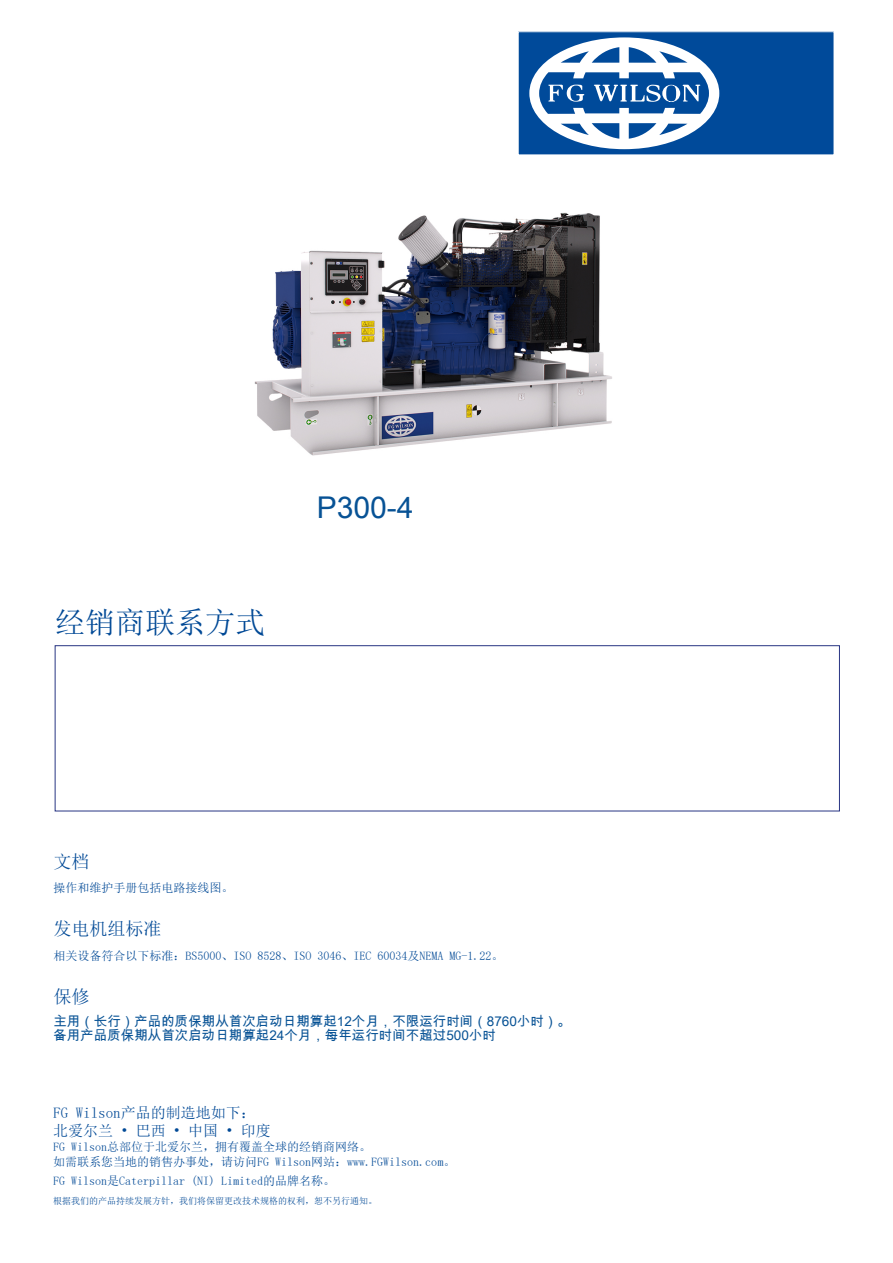
<style>
.page{position:relative;width:893px;height:1263px;background:#fff}
.page>*{position:absolute;margin:0;border:0;box-sizing:border-box;transform-origin:0 0}
.t1{font:30px "Sim Sun";color:#004996}
.t2{font:30px "Arial Unicode MS";color:#075295}
.t3{font:18px "Sim Sun";color:#004996}
.t4{font:15px/18px "Sim Sun";color:#004996}
.t5{font:13.5px/14.4px "Arial Unicode MS";color:#075295}
.t6{font:12px/15px "Sim Sun";color:#004996}
.t7{font:9px "Sim Sun";color:#004996}
</style>
<div class="page">
<div style="left:518px;top:32px;width:316px;height:123px;background:#004a9a"></div>
<div style="left:518px;top:31px;width:316px;height:124px;border:1px solid #fff"></div>
<svg style="left:529px;top:37px;width:190px;height:112px"></svg>
<div style="left:55px;top:645px;width:785px;height:166px;border:1px solid #283583"></div>
<img style="left:254px;top:212px;width:358px;height:244px">
<h1 class="t1" style="left:55px;top:607px;width:212px">经销商联系方式</h1>
<h1 class="t2" style="left:317px;top:486px;width:98px">P300-4</h1>
<h2 class="t3" style="left:53px;top:852px;width:37px">文档</h2>
<p class="t6" style="left:53px;top:880px;width:181px">操作和维护手册包括电路接线图。</p>
<h2 class="t3" style="left:53px;top:920px;width:109px">发电机组标准</h2>
<p class="t6" style="left:53px;top:948px;width:451px">相关设备符合以下标准：BS5000、ISO 8528、ISO 3046、IEC 60034及NEMA MG-1.22。</p>
<h2 class="t3" style="left:53px;top:987px;width:37px">保修</h2>
<p class="t5" style="left:53px;top:1013px;width:519px">主用（长行）产品的质保期从首次启动日期算起12个月，不限运行时间（8760小时）。备用产品质保期从首次启动日期算起24个月，每年运行时间不超过500小时</p>
<p class="t4" style="left:53px;top:1104px;width:219px">FG Wilson产品的制造地如下：北爱尔兰 • 巴西 • 中国 • 印度</p>
<p class="t6" style="left:53px;top:1139px;width:403px">FG Wilson总部位于北爱尔兰，拥有覆盖全球的经销商网络。<br>如需联系您当地的销售办事处，请访问FG Wilson网站：www.FGWilson.com。</p>
<p class="t6" style="left:53px;top:1173px;width:284px">FG Wilson是Caterpillar (NI) Limited的品牌名称。</p>
<p class="t7" style="left:53px;top:1197px;width:326px">根据我们的产品持续发展方针，我们将保留更改技术规格的权利，恕不另行通知。</p>
</div>
